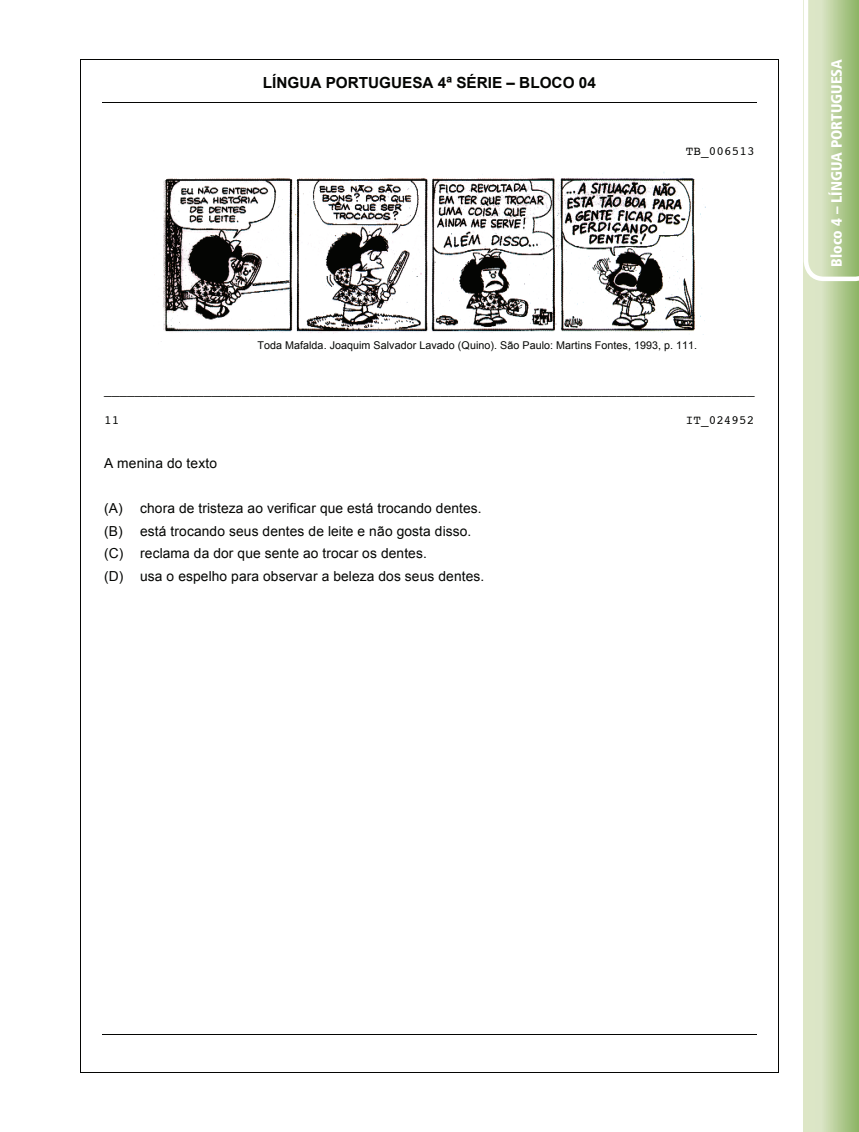
<style>
.page{position:relative;width:859px;height:1132px;background:#fff}
.page>*{position:absolute;margin:0;border:0;box-sizing:border-box;transform-origin:0 0}
.t1{font:700 15.3px "Arial";color:#040503}
.t2{font:900 condensed 15px "Frutiger";color:#fff}
.t3{font:13.8px/22.5px "Arial";letter-spacing:.01em;color:#040503}
.t4{font:12.6px "Courier";letter-spacing:.01em;color:#040503}
.t5{font:10.65px "Arial";letter-spacing:.005em;color:#040503}
</style>
<div class="page">
<svg style="left:804px;top:281px;width:55px;height:850px;background:#c6d7ab"></svg>
<svg style="left:804px;top:0;width:55px;height:281px;background:#c2d6a8"></svg>
<hr style="left:102px;top:102px;width:654px;height:1px;background:#040503">
<hr style="left:102px;top:1033px;width:654px;height:1px;background:#040503">
<img style="left:161px;top:172px;width:545px;height:170px">
<div style="left:162px;top:335px;width:543px;height:29px;background:#fff"></div>
<hr style="left:80px;top:59px;width:698px;height:1px;background:#040503">
<hr style="left:80px;top:60px;width:1px;height:1011px;background:#040503">
<hr style="left:778px;top:60px;width:1px;height:1011px;background:#040503">
<hr style="left:80px;top:1071px;width:698px;height:1px;background:#040503">
<p class="t1" style="left:263px;top:74px;width:334px">LÍNGUA PORTUGUESA 4ª SÉRIE – BLOCO 04</p>
<p class="t4" style="left:686px;top:146px;width:70px">TB_006513</p>
<p class="t5" style="left:257px;top:340px;width:441px">Toda Mafalda. Joaquim Salvador Lavado (Quino). São Paulo: Martins Fontes, 1993, p. 111.</p>
<p class="t4" style="left:104px;top:384px;width:652px">_____________________________________________________________________________________</p>
<p class="t4" style="left:104px;top:415px;width:17px">11</p>
<p class="t4" style="left:686px;top:415px;width:70px">IT_024952</p>
<p class="t3" style="left:104px;top:452px;width:114px">A menina do texto</p>
<p class="t3" style="left:104px;top:497px;width:382px">(A) chora de tristeza ao verificar que está trocando dentes. (B) está trocando seus dentes de leite e não gosta disso. (C) reclama da dor que sente ao trocar os dentes.<br>(D) usa o espelho para observar a beleza dos seus dentes.</p>
<p class="t2" style="left:828px;top:266px;width:209px;rotate:-90deg">Bloco 4 – Língua Portuguesa</p>
</div>
